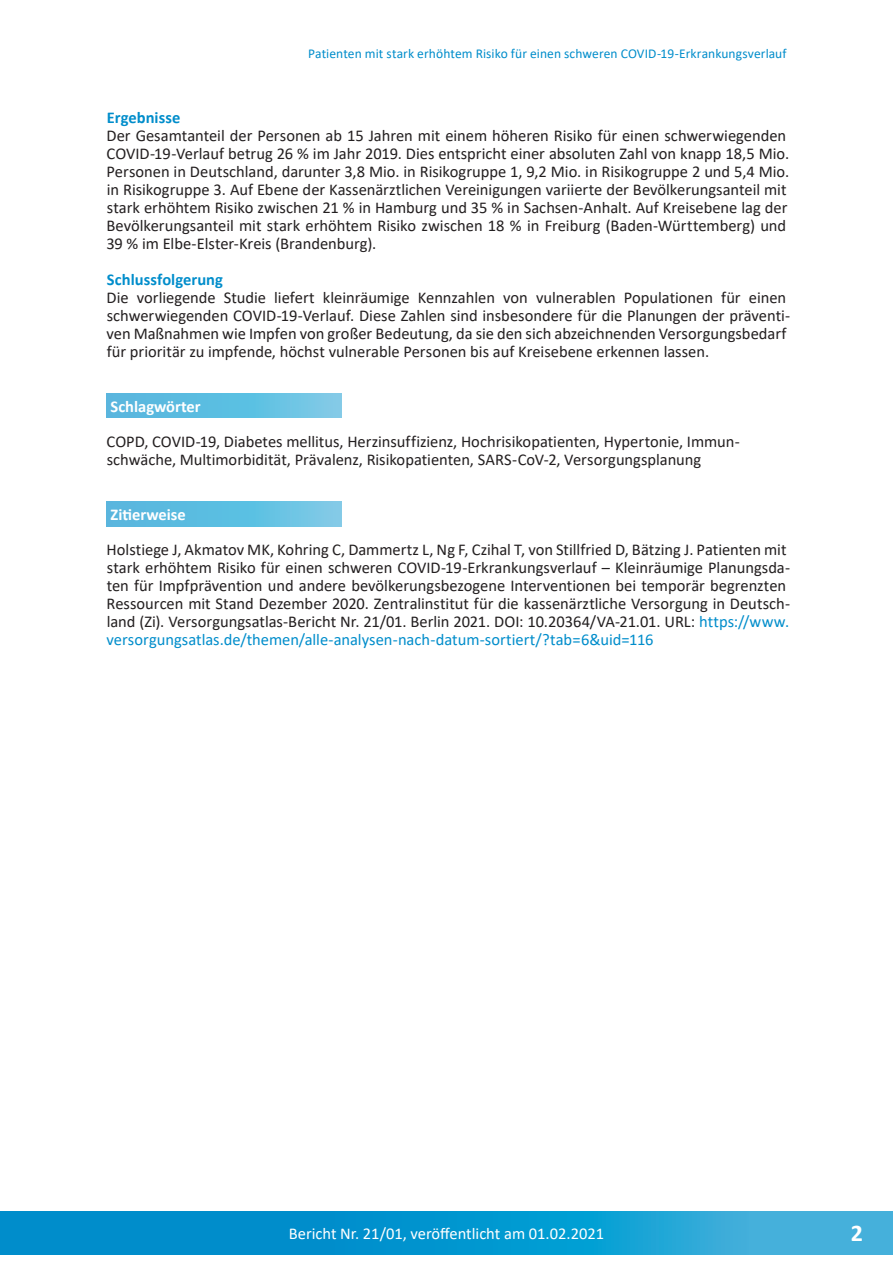
<style>
.page{position:relative;width:893px;height:1263px;background:#fff}
.page>*{position:absolute;margin:0;border:0;box-sizing:border-box;transform-origin:0 0}
.t1{font:700 24px "Calibri";color:#fff}
.Fließtext{font:16.5px/18px "Calibri";letter-spacing:-.005em;color:#231f20}
.t2{font:16.5px "Calibri";color:#fff}
.Zwischenüberschrift{font:700 16.5px "Calibri";letter-spacing:.005em;color:#008dcb}
.t3{font:700 16.5px "Calibri";color:#fff}
.t4{font:13.5px "Calibri";letter-spacing:.005em;color:#008dcb}
.s1{color:#008dcb}
</style>
<div class="page">
<svg style="left:0;top:1212px;width:893px;height:42px;background:#119ad1"></svg>
<svg style="left:106px;top:393px;width:236px;height:24px;background:#62bfe1"></svg>
<svg style="left:106px;top:502px;width:236px;height:24px;background:#62bfe1"></svg>
<p class="t4" style="left:308px;top:44px;width:480px">Patienten mit stark erhöhtem Risiko für einen schweren COVID-19-Erkrankungsverlauf</p>
<p class="Zwischenüberschrift" style="left:107px;top:106px;width:75px">Ergebnisse</p>
<p class="Fließtext" style="left:106px;top:126px;width:684px">Der Gesamtanteil der Personen ab 15 Jahren mit einem höheren Risiko für einen schwerwiegenden COVID-19-Verlauf betrug 26 % im Jahr 2019. Dies entspricht einer absoluten Zahl von knapp 18,5 Mio.<br>Personen in Deutschland, darunter 3,8 Mio. in Risikogruppe 1, 9,2 Mio. in Risikogruppe 2 und 5,4 Mio. in Risikogruppe 3. Auf Ebene der Kassenärztlichen Vereinigungen variierte der Bevölkerungsanteil mit stark erhöhtem Risiko zwischen 21 % in Hamburg und 35 % in Sachsen-Anhalt. Auf Kreisebene lag der Bevölkerungsanteil mit stark erhöhtem Risiko zwischen 18 % in Freiburg (Baden-Württemberg) und 39 % im Elbe-Elster-Kreis (Brandenburg).</p>
<p class="Zwischenüberschrift" style="left:107px;top:268px;width:118px">Schlussfolgerung</p>
<p class="Fließtext" style="left:107px;top:288px;width:685px">Die vorliegende Studie liefert kleinräumige Kennzahlen von vulnerablen Populationen für einen schwerwiegenden COVID-19-Verlauf. Diese Zahlen sind insbesondere für die Planungen der präventi&shy;ven Maßnahmen wie Impfen von großer Bedeutung, da sie den sich abzeichnenden Versorgungsbedarf für prioritär zu impfende, höchst vulnerable Personen bis auf Kreisebene erkennen lassen.</p>
<p class="t3" style="left:111px;top:394px;width:92px">Schlagwörter</p>
<p class="Fließtext" style="left:107px;top:432px;width:633px">COPD, COVID-19, Diabetes mellitus, Herzinsuffizienz, Hochrisikopatienten, Hypertonie, Immun&shy;schwäche, Multimorbidität, Prävalenz, Risikopatienten, SARS-CoV-2, Versorgungsplanung</p>
<p class="t3" style="left:111px;top:503px;width:77px">Zitierweise</p>
<p class="Fließtext" style="left:107px;top:540px;width:685px">Holstiege J, Akmatov MK, Kohring C, Dammertz L, Ng F, Czihal T, von Stillfried D, Bätzing J. Patienten mit stark erhöhtem Risiko für einen schweren COVID-19-Erkrankungsverlauf – Kleinräumige Planungsda&shy;ten für Impfprävention und andere bevölkerungsbezogene Interventionen bei temporär begrenzten Ressourcen mit Stand Dezember 2020. Zentralinstitut für die kassenärztliche Versorgung in Deutsch&shy;land (Zi). Versorgungsatlas-Bericht Nr. 21/01. Berlin 2021. DOI: 10.20364/VA-21.01. URL: <span class="s1">https://www. versorgungsatlas.de/themen/alle-analysen-nach-datum-sortiert/?tab=6&amp;uid=116</span></p>
<p class="t2" style="left:289px;top:1222px;width:317px">Bericht Nr. 21/01, veröffentlicht am 01.02.2021</p>
<h1 class="t1" style="left:851px;top:1216px;width:14px">2</h1>
</div>
